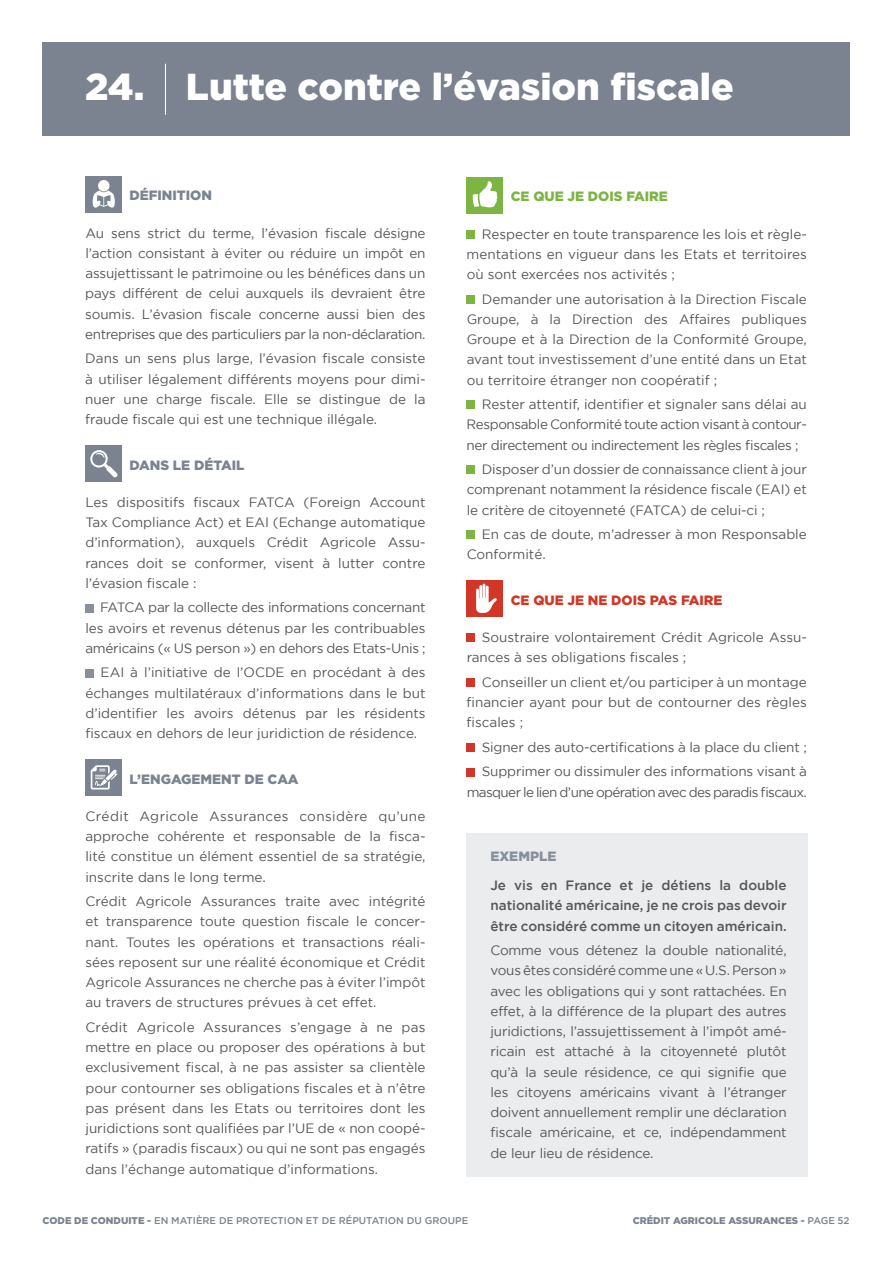
<style>
.page{position:relative;width:893px;height:1263px;background:#fff}
.page>*{position:absolute;margin:0;border:0;box-sizing:border-box;transform-origin:0 0}
.t1{font:900 37.5px "Gotham";color:#fff}
.t2{font:13.5px/20.2px "Gotham";color:#575756;text-align:justify}
.t3{font:500 13.5px/20.2px "Gotham";color:#575756;text-align:justify}
.t4{font:13.5px "Gotham";letter-spacing:-.045em;color:#575756}
.t5{font:900 13.5px "Gotham";color:#7a838f}
.t6{font:900 13.5px "Gotham";color:#d23627}
.t7{font:900 13.5px "Gotham";color:#7cb542}
.t8{font:900 13.5px "Gotham";color:#87909a}
.t9{font:500 9.75px "Gotham";color:#7a838f}
.t10{font:900 9.75px "Gotham";color:#7a838f}
.s1{font-weight:900}
.s2{font-weight:500}
</style>
<div class="page">
<div style="left:43px;top:43px;width:807px;height:93px;background:#7a838f"></div>
<hr style="left:165px;top:64px;width:1px;height:51px;background:#fff">
<div style="left:85px;top:176px;width:37px;height:36px;background:#7a838f"></div>
<svg style="left:92px;top:190px;width:23px;height:18px"></svg>
<div style="left:98px;top:180px;width:12px;height:11px;background:#fff;border-radius:50%"></div>
<div style="left:85px;top:445px;width:37px;height:37px;background:#7a838f"></div>
<svg style="left:90px;top:450px;width:28px;height:28px"></svg>
<div style="left:85px;top:604px;width:9px;height:8px;background:#87909a"></div>
<div style="left:85px;top:669px;width:9px;height:8px;background:#87909a"></div>
<div style="left:85px;top:759px;width:37px;height:37px;background:#7a838f"></div>
<svg style="left:91px;top:765px;width:27px;height:24px"></svg>
<div style="left:467px;top:177px;width:36px;height:36px;background:#7cb542"></div>
<svg style="left:472px;top:181px;width:26px;height:27px"></svg>
<div style="left:467px;top:230px;width:8px;height:9px;background:#7cb542"></div>
<div style="left:467px;top:295px;width:8px;height:9px;background:#7cb542"></div>
<div style="left:467px;top:401px;width:8px;height:8px;background:#7cb542"></div>
<div style="left:467px;top:466px;width:8px;height:8px;background:#7cb542"></div>
<div style="left:467px;top:531px;width:8px;height:8px;background:#7cb542"></div>
<div style="left:467px;top:580px;width:36px;height:37px;background:#d23627"></div>
<svg style="left:476px;top:584px;width:21px;height:29px"></svg>
<div style="left:467px;top:634px;width:8px;height:8px;background:#d23627"></div>
<div style="left:467px;top:678px;width:8px;height:9px;background:#d23627"></div>
<div style="left:467px;top:743px;width:8px;height:9px;background:#d23627"></div>
<div style="left:467px;top:768px;width:8px;height:8px;background:#d23627"></div>
<div style="left:466px;top:833px;width:342px;height:343px;background:#ebecee"></div>
<h1 class="t1" style="left:85px;top:65px;width:650px">24. Lutte contre l’évasion fiscale</h1>
<p class="t5" style="left:129px;top:188px;width:84px">DÉFINITION</p>
<p class="t2" style="left:85px;top:222px;width:342px">Au sens strict du terme, l’évasion fiscale désigne l’action consistant à éviter ou réduire un impôt en assujettissant le patrimoine ou les bénéfices dans un pays différent de celui auxquels ils devraient être soumis. L’évasion fiscale concerne aussi bien des entreprises que des particuliers par la non-déclaration.</p>
<p class="t2" style="left:85px;top:348px;width:342px">Dans un sens plus large, l’évasion fiscale consiste à utiliser légalement différents moyens pour dimi&shy;nuer une charge fiscale. Elle se distingue de la fraude fiscale qui est une technique illégale.</p>
<p class="t5" style="left:129px;top:457px;width:117px">DANS LE DÉTAIL</p>
<p class="t2" style="left:85px;top:492px;width:342px">Les dispositifs fiscaux FATCA (Foreign Account Tax Compliance Act) et EAI (Echange automatique d’information), auxquels Crédit Agricole Assu&shy;rances doit se conformer, visent à lutter contre l’évasion fiscale :</p>
<p class="t2" style="left:85px;top:597px;width:342px;text-indent:15px">FATCA par la collecte des informations concernant les avoirs et revenus détenus par les contribuables américains (« US person ») en dehors des Etats-Unis ;</p>
<p class="t2" style="left:85px;top:662px;width:342px;text-indent:15px">EAI à l’initiative de l’OCDE en procédant à des échanges multilatéraux d’informations dans le but d’identifier les avoirs détenus par les résidents fiscaux en dehors de leur juridiction de résidence.</p>
<p class="t5" style="left:129px;top:771px;width:171px">L’ENGAGEMENT DE CAA</p>
<p class="t2" style="left:85px;top:806px;width:342px">Crédit Agricole Assurances considère qu’une approche cohérente et responsable de la fisca&shy;lité constitue un élément essentiel de sa stratégie, inscrite dans le long terme.</p>
<p class="t2" style="left:85px;top:891px;width:342px">Crédit Agricole Assurances traite avec intégrité et transparence toute question fiscale le concer&shy;nant. Toutes les opérations et transactions réali&shy;sées reposent sur une réalité économique et Crédit Agricole Assurances ne cherche pas à éviter l’impôt au travers de structures prévues à cet effet.</p>
<p class="t2" style="left:85px;top:1017px;width:342px">Crédit Agricole Assurances s’engage à ne pas mettre en place ou proposer des opérations à but exclusivement fiscal, à ne pas assister sa clientèle pour contourner ses obligations fiscales et à n’être pas présent dans les Etats ou territoires dont les juridictions sont qualifiées par l’UE de « non coopé&shy;ratifs » (paradis fiscaux) ou qui ne sont pas engagés dans l’échange automatique d’informations.</p>
<p class="t7" style="left:511px;top:189px;width:159px">CE QUE JE DOIS FAIRE</p>
<p class="t2" style="left:467px;top:223px;width:342px;text-indent:15px">Respecter en toute transparence les lois et règle&shy;mentations en vigueur dans les Etats et territoires où sont exercées nos activités ;</p>
<p class="t2" style="left:467px;top:288px;width:342px;text-indent:15px">Demander une autorisation à la Direction Fiscale Groupe, à la Direction des Affaires publiques Groupe et à la Direction de la Conformité Groupe, avant tout investissement d’une entité dans un Etat ou territoire étranger non coopératif ;</p>
<p class="t2" style="left:467px;top:394px;width:342px;text-indent:15px">Rester attentif, identifier et signaler sans délai au Responsable Conformité toute action visant à contour&shy;ner directement ou indirectement les règles fiscales ;</p>
<p class="t2" style="left:467px;top:459px;width:342px;text-indent:15px">Disposer d’un dossier de connaissance client à jour comprenant notamment la résidence fiscale (EAI) et le critère de citoyenneté (FATCA) de celui-ci ;</p>
<p class="t2" style="left:467px;top:524px;width:342px;text-indent:15px">En cas de doute, m’adresser à mon Responsable<br>Conformité.</p>
<p class="t6" style="left:511px;top:592px;width:213px">CE QUE JE NE DOIS PAS FAIRE</p>
<p class="t2" style="left:467px;top:627px;width:342px;text-indent:15px">Soustraire volontairement Crédit Agricole Assu&shy;rances à ses obligations fiscales ;</p>
<p class="t2" style="left:467px;top:672px;width:342px;text-indent:15px">Conseiller un client et/ou participer à un montage financier ayant pour but de contourner des règles fiscales ;</p>
<p class="t2" style="left:482px;top:735px;width:327px;line-height:24.5px">Signer des auto-certifications à la place du client ;<br>Supprimer ou dissimuler des informations visant à</p>
<p class="t4" style="left:467px;top:784px;width:342px">masquer le lien d’une opération avec des paradis fiscaux.</p>
<p class="t8" style="left:490px;top:849px;width:68px">EXEMPLE</p>
<p class="t3" style="left:490px;top:875px;width:298px">Je vis en France et je détiens la double nationalité américaine, je ne crois pas devoir être considéré comme un citoyen américain.</p>
<p class="t2" style="left:490px;top:940px;width:298px">Comme vous détenez la double nationalité, vous êtes considéré comme une « U.S. Person » avec les obligations qui y sont rattachées. En effet, à la différence de la plupart des autres juridictions, l’assujettissement à l’impôt amé&shy;ricain est attaché à la citoyenneté plutôt qu’à la seule résidence, ce qui signifie que les citoyens américains vivant à l’étranger doivent annuellement remplir une déclaration fiscale américaine, et ce, indépendamment de leur lieu de résidence.</p>
<p class="t9" style="left:43px;top:1214px;width:427px"><span class="s1">CODE DE CONDUITE -</span> EN MATIÈRE DE PROTECTION ET DE RÉPUTATION DU GROUPE</p>
<p class="t10" style="left:633px;top:1214px;width:218px">CRÉDIT AGRICOLE ASSURANCES - <span class="s2">PAGE 52</span></p>
</div>
